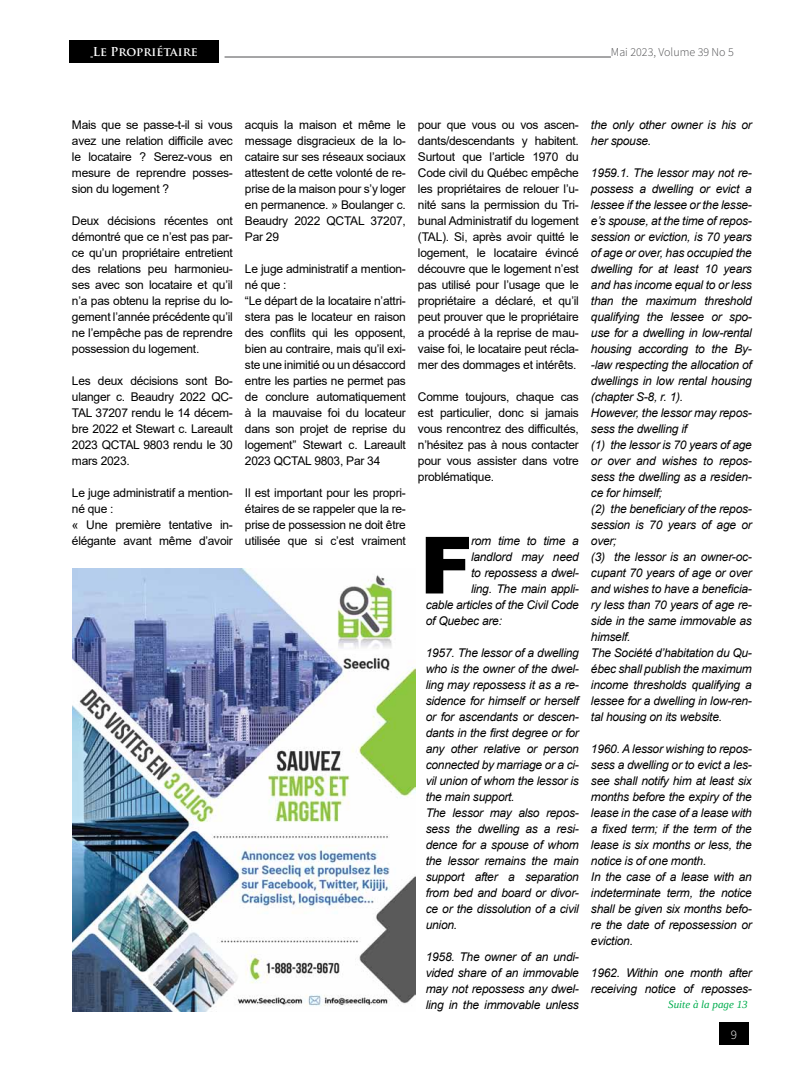
<style>
.page{position:relative;width:792px;height:1080px;background:#fff}
.page>*{position:absolute;margin:0;border:0;box-sizing:border-box;transform-origin:0 0}
.t1{font:900 79.1px "Arial";color:#000}
.t2{font:300 13px "Source Sans Pro";color:#fff}
.t3{font:italic 12px/16px "Arial";letter-spacing:-.02em;color:#000}
.t4{font:12px/16px "Arial";letter-spacing:-.02em;color:#000;text-align:justify}
.t5{font:300 12px "Source Sans Pro";color:#4d4d4f}
.t6{font:700 12px "Trajan Pro";color:#fff}
.t7{font:italic 11px "Liberation Serif";color:#00ad4e}
</style>
<div class="page">
<img style="left:73px;top:568px;width:342px;height:444px">
<hr style="left:225px;top:57px;width:386px;height:1px;background:#4d4d4f">
<div style="left:719px;top:1023px;width:30px;height:22px;background:#000"></div>
<div style="left:69px;top:40px;width:150px;height:23px;background:#000"></div>
<p class="t6" style="left:93px;top:44px;width:107px">Le Propriétaire</p>
<p class="t5" style="left:611px;top:44px;width:124px">Mai 2023, Volume 39 No 5</p>
<p class="t4" style="left:72px;top:117px;width:162px">Mais que se passe-t-il si vous avez une relation difficile avec le locataire ? Serez-vous en mesure de reprendre posses&shy;sion du logement ?</p>
<p class="t4" style="left:72px;top:213px;width:162px">Deux décisions récentes ont démontré que ce n’est pas par&shy;ce qu’un propriétaire entretient des relations peu harmonieu&shy;ses avec son locataire et qu’il n’a pas obtenu la reprise du lo&shy;gement l’année précédente qu’il ne l’empêche pas de reprendre possession du logement.</p>
<p class="t4" style="left:72px;top:373px;width:162px">Les deux décisions sont Bo&shy;ulanger c. Beaudry 2022 QC-TAL 37207 rendu le 14 décem&shy;bre 2022 et Stewart c. Lareault 2023 QCTAL 9803 rendu le 30 mars 2023.</p>
<p class="t4" style="left:72px;top:485px;width:162px;text-align:left">Le juge administratif a mention&shy;né que :<br>« Une première tentative in&shy;élégante avant même d’avoir</p>
<p class="t4" style="left:245px;top:117px;width:162px">acquis la maison et même le message disgracieux de la lo&shy;cataire sur ses réseaux sociaux attestent de cette volonté de re&shy;prise de la maison pour s’y loger en permanence. » Boulanger c.<br>Beaudry 2022 QCTAL 37207, Par 29</p>
<p class="t4" style="left:245px;top:261px;width:162px;text-align:left">Le juge administratif a mention&shy;né que :<br>“Le départ de la locataire n’attri&shy;stera pas le locateur en raison des conflits qui les opposent, bien au contraire, mais qu’il exi&shy;ste une inimitié ou un désaccord entre les parties ne permet pas de conclure automatiquement à la mauvaise foi du locateur dans son projet de reprise du logement” Stewart c. Lareault<br>2023 QCTAL 9803, Par 34</p>
<p class="t4" style="left:245px;top:485px;width:162px">Il est important pour les propri&shy;étaires de se rappeler que la re&shy;prise de possession ne doit être utilisée que si c’est vraiment</p>
<p class="t4" style="left:418px;top:117px;width:162px">pour que vous ou vos ascen&shy;dants/descendants y habitent.<br>Surtout que l’article 1970 du Code civil du Québec empêche les propriétaires de relouer l’u&shy;nité sans la permission du Tri&shy;bunal Administratif du logement (TAL). Si, après avoir quitté le logement, le locataire évincé découvre que le logement n’est pas utilisé pour l’usage que le propriétaire a déclaré, et qu’il peut prouver que le propriétaire a procédé à la reprise de mau&shy;vaise foi, le locataire peut récla&shy;mer des dommages et intérêts.</p>
<p class="t4" style="left:418px;top:389px;width:162px">Comme toujours, chaque cas est particulier, donc si jamais vous rencontrez des difficultés, n’hésitez pas à nous contacter pour vous assister dans votre problématique.</p>
<h1 class="t1" style="left:420px;top:508px;width:54px">F</h1>
<p class="t3" style="left:471px;top:533px;width:109px">rom time to time a</p>
<p class="t3" style="left:471px;top:549px;width:109px">landlord may need</p>
<p class="t3" style="left:471px;top:565px;width:109px">to repossess a dwel-</p>
<p class="t3" style="left:471px;top:581px;width:109px">ling. The main appli-</p>
<p class="t3" style="left:426px;top:597px;width:155px">cable articles of the Civil Code</p>
<p class="t3" style="left:426px;top:613px;width:78px">of Quebec are:</p>
<p class="t3" style="left:426px;top:645px;width:155px">1957. The lessor of a dwelling who is the owner of the dwel&shy;ling may repossess it as a re&shy;sidence for himself or herself or for ascendants or descen&shy;dants in the first degree or for any other relative or person connected by marriage or a ci&shy;vil union of whom the lessor is the main support.<br>The lessor may also repos&shy;sess the dwelling as a resi&shy;dence for a spouse of whom the lessor remains the main support after a separation from bed and board or divor&shy;ce or the dissolution of a civil union.</p>
<p class="t3" style="left:426px;top:949px;width:155px;text-align:justify">1958. The owner of an undi&shy;vided share of an immovable may not repossess any dwel&shy;ling in the immovable unless</p>
<p class="t3" style="left:591px;top:117px;width:162px">the only other owner is his or her spouse.</p>
<p class="t3" style="left:591px;top:165px;width:163px">1959.1. The lessor may not re&shy;possess a dwelling or evict a lessee if the lessee or the lesse&shy;e’s spouse, at the time of repos&shy;session or eviction, is 70 years of age or over, has occupied the dwelling for at least 10 years and has income equal to or less than the maximum threshold qualifying the lessee or spo&shy;use for a dwelling in low-rental housing according to the By--law respecting the allocation of dwellings in low rental housing (chapter S-8, r. 1).<br>However, the lessor may repos&shy;sess the dwelling if<br>(1) the lessor is 70 years of age or over and wishes to repos&shy;sess the dwelling as a residen&shy;ce for himself;<br>(2) the beneficiary of the repos&shy;session is 70 years of age or over;<br>(3) the lessor is an owner-oc&shy;cupant 70 years of age or over and wishes to have a beneficia&shy;ry less than 70 years of age re&shy;side in the same immovable as himself.<br>The Société d’habitation du Qu&shy;ébec shall publish the maximum income thresholds qualifying a lessee for a dwelling in low-ren&shy;tal housing on its website.</p>
<p class="t3" style="left:591px;top:741px;width:163px">1960. A lessor wishing to repos&shy;sess a dwelling or to evict a les&shy;see shall notify him at least six months before the expiry of the lease in the case of a lease with a fixed term; if the term of the lease is six months or less, the notice is of one month.<br>In the case of a lease with an indeterminate term, the notice shall be given six months befo&shy;re the date of repossession or eviction.</p>
<p class="t3" style="left:591px;top:965px;width:162px">1962. Within one month after receiving notice of reposses-</p>
<p class="t7" style="left:668px;top:997px;width:81px">Suite à la page 13</p>
<p class="t2" style="left:731px;top:1027px;width:8px">9</p>
</div>
